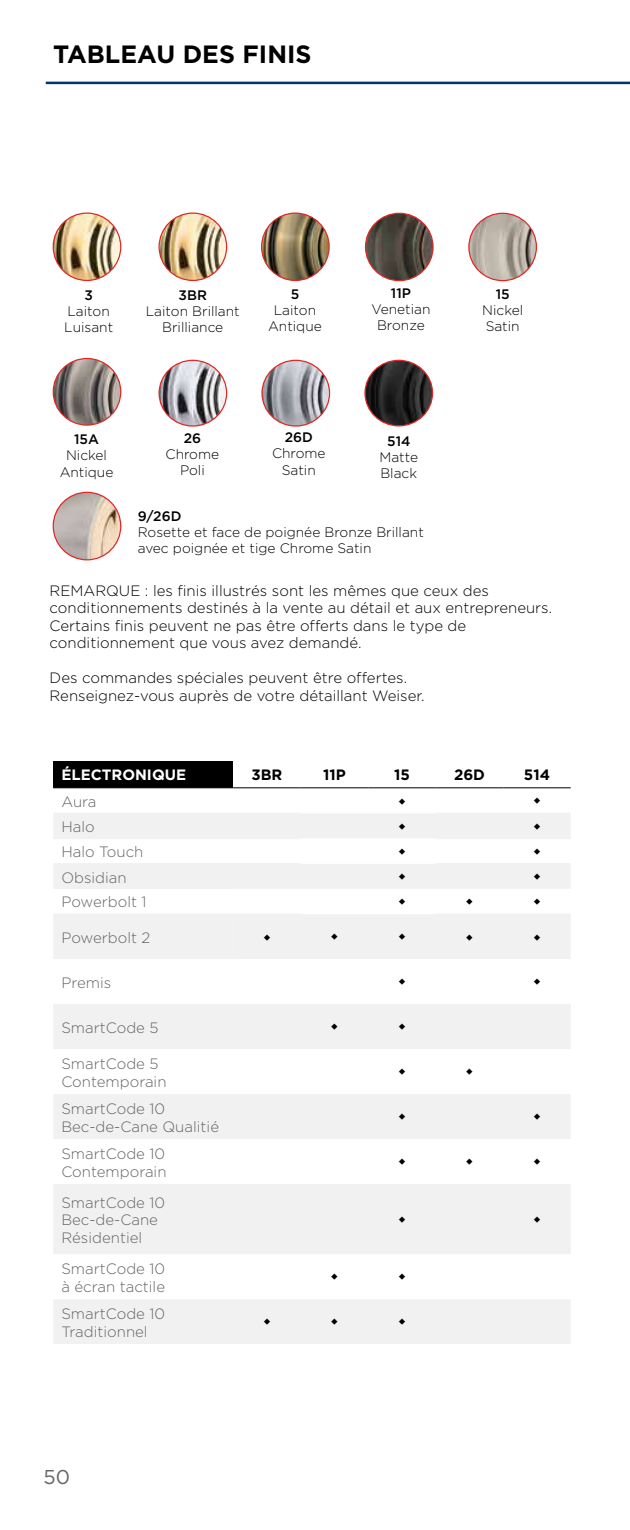
<style>
.page{position:relative;width:630px;height:1530px;background:#fff}
.page>*{position:absolute;margin:0;border:0;box-sizing:border-box;transform-origin:0 0}
.t1{font:700 25px "Gotham";color:#000}
.t2{font:20px "Gotham";color:#636466}
.t3{font:300 15px/17.5px "Gotham";color:#000}
.t4{font:300 15px/25.2px "Gotham";color:#636466}
.t5{font:700 15px "Gotham";color:#000}
.t6{font:700 15px "Gotham";color:#fff}
.t7{font:300 13.75px/16.2px "Gotham";color:#000;text-align:center}
.t8{font:500 13.75px "Gotham";color:#000}
</style>
<div class="page">
<img style="left:53px;top:213px;width:68px;height:67px;border-radius:33px">
<div style="left:53px;top:213px;width:68px;height:68px;border:1px solid #e02826;border-radius:50%"></div>
<img style="left:366px;top:213px;width:67px;height:68px;border-radius:33px">
<div style="left:365px;top:213px;width:69px;height:68px;border:1px solid #e02826;border-radius:50%"></div>
<img style="left:262px;top:360px;width:68px;height:66px">
<div style="left:261px;top:360px;width:69px;height:67px;border:1px solid #e02826;border-radius:50%"></div>
<img style="left:159px;top:213px;width:68px;height:67px;border-radius:33px">
<div style="left:158px;top:213px;width:69px;height:68px;border:1px solid #e02826;border-radius:50%"></div>
<img style="left:469px;top:213px;width:67px;height:68px;border-radius:33px">
<div style="left:468px;top:213px;width:69px;height:68px;border:1px solid #e02826;border-radius:50%"></div>
<img style="left:366px;top:360px;width:67px;height:66px">
<div style="left:364px;top:360px;width:69px;height:66px;border:1px solid #e02826;border-radius:50%"></div>
<img style="left:262px;top:213px;width:67px;height:67px;border-radius:33px">
<div style="left:261px;top:213px;width:69px;height:68px;border:1px solid #e02826;border-radius:50%"></div>
<img style="left:159px;top:360px;width:68px;height:66px">
<div style="left:158px;top:360px;width:69px;height:67px;border:1px solid #e02826;border-radius:50%"></div>
<img style="left:53px;top:492px;width:68px;height:68px;border-radius:34px">
<div style="left:53px;top:492px;width:68px;height:68px;border:1px solid #e02826;border-radius:50%"></div>
<img style="left:53px;top:359px;width:68px;height:66px;border-radius:34px">
<div style="left:53px;top:358px;width:68px;height:68px;border:1px solid #e02826;border-radius:50%"></div>
<hr style="left:46px;top:82px;width:584px;height:2px;background:#003764">
<div style="left:53px;top:761px;width:180px;height:27px;background:#000"></div>
<svg style="left:53px;top:788px;width:518px;height:1px"></svg>
<div style="left:53px;top:813px;width:518px;height:25px;background:#f1f1f2"></div>
<svg style="left:53px;top:864px;width:518px;height:480px;fill:#f4f4f5"></svg>
<svg style="left:53px;top:914px;width:518px;height:340px;fill:#f1f1f2"></svg>
<hr style="left:233px;top:787px;width:68px;height:1px;background:#000">
<hr style="left:301px;top:787px;width:67px;height:1px;background:#000">
<hr style="left:368px;top:787px;width:68px;height:1px;background:#000">
<hr style="left:436px;top:787px;width:67px;height:1px;background:#000">
<hr style="left:503px;top:787px;width:68px;height:1px;background:#000">
<hr style="left:53px;top:813px;width:180px;height:1px;background:#f1f1f2">
<hr style="left:233px;top:813px;width:68px;height:1px;background:#f1f1f2">
<hr style="left:436px;top:813px;width:67px;height:1px;background:#f1f1f2">
<hr style="left:503px;top:813px;width:68px;height:1px;background:#f1f1f2">
<hr style="left:53px;top:838px;width:180px;height:1px;background:#f1f1f2">
<hr style="left:233px;top:838px;width:68px;height:1px;background:#f1f1f2">
<hr style="left:436px;top:838px;width:67px;height:1px;background:#f1f1f2">
<hr style="left:503px;top:838px;width:68px;height:1px;background:#f1f1f2">
<hr style="left:53px;top:863px;width:180px;height:1px;background:#f1f1f2">
<hr style="left:233px;top:863px;width:68px;height:1px;background:#f1f1f2">
<hr style="left:436px;top:863px;width:67px;height:1px;background:#f1f1f2">
<hr style="left:503px;top:863px;width:68px;height:1px;background:#f1f1f2">
<hr style="left:53px;top:913px;width:180px;height:2px;background:#f1f1f2">
<hr style="left:233px;top:913px;width:68px;height:2px;background:#f1f1f2">
<hr style="left:436px;top:913px;width:67px;height:2px;background:#f1f1f2">
<hr style="left:503px;top:913px;width:68px;height:2px;background:#f1f1f2">
<svg style="left:399px;top:823px;width:6px;height:6px"></svg>
<svg style="left:534px;top:823px;width:6px;height:6px"></svg>
<svg style="left:399px;top:873px;width:6px;height:7px"></svg>
<svg style="left:534px;top:874px;width:6px;height:6px"></svg>
<svg style="left:399px;top:899px;width:6px;height:6px"></svg>
<svg style="left:466px;top:898px;width:7px;height:7px"></svg>
<svg style="left:534px;top:898px;width:6px;height:7px"></svg>
<svg style="left:264px;top:934px;width:6px;height:6px"></svg>
<svg style="left:331px;top:934px;width:7px;height:6px"></svg>
<svg style="left:399px;top:934px;width:6px;height:6px"></svg>
<svg style="left:466px;top:934px;width:7px;height:6px"></svg>
<svg style="left:534px;top:934px;width:6px;height:6px"></svg>
<svg style="left:399px;top:979px;width:6px;height:6px"></svg>
<svg style="left:534px;top:979px;width:6px;height:6px"></svg>
<svg style="left:331px;top:1024px;width:7px;height:6px"></svg>
<svg style="left:399px;top:1024px;width:6px;height:6px"></svg>
<svg style="left:399px;top:1069px;width:6px;height:6px"></svg>
<svg style="left:466px;top:1069px;width:7px;height:6px"></svg>
<svg style="left:399px;top:1114px;width:6px;height:6px"></svg>
<svg style="left:534px;top:1114px;width:6px;height:6px"></svg>
<svg style="left:399px;top:1159px;width:6px;height:6px"></svg>
<svg style="left:466px;top:1159px;width:7px;height:6px"></svg>
<svg style="left:534px;top:1159px;width:6px;height:6px"></svg>
<svg style="left:399px;top:1216px;width:6px;height:7px"></svg>
<svg style="left:534px;top:1216px;width:6px;height:7px"></svg>
<svg style="left:331px;top:1274px;width:7px;height:6px"></svg>
<svg style="left:399px;top:1274px;width:6px;height:6px"></svg>
<svg style="left:264px;top:1319px;width:6px;height:6px"></svg>
<svg style="left:331px;top:1319px;width:7px;height:6px"></svg>
<svg style="left:399px;top:1319px;width:6px;height:6px"></svg>
<h1 class="t1" style="left:53px;top:40px;width:260px">TABLEAU DES FINIS</h1>
<p class="t8" style="left:84px;top:287px;width:10px">3</p>
<p class="t7" style="left:64px;top:303px;width:51px;text-align:left">Laiton<br>Luisant</p>
<p class="t8" style="left:179px;top:287px;width:30px">3BR</p>
<p class="t7" style="left:146px;top:303px;width:95px">Laiton Brillant<br>Brilliance</p>
<p class="t8" style="left:291px;top:286px;width:10px">5</p>
<p class="t7" style="left:268px;top:302px;width:55px">Laiton<br>Antique</p>
<p class="t8" style="left:391px;top:285px;width:22px">11P</p>
<p class="t7" style="left:371px;top:301px;width:61px">Venetian<br>Bronze</p>
<p class="t8" style="left:74px;top:431px;width:26px">15A</p>
<p class="t7" style="left:60px;top:447px;width:55px">Nickel<br>Antique</p>
<p class="t8" style="left:184px;top:430px;width:19px">26</p>
<p class="t7" style="left:166px;top:446px;width:55px">Chrome<br>Poli</p>
<p class="t8" style="left:285px;top:430px;width:30px">26D</p>
<p class="t7" style="left:272px;top:445px;width:55px">Chrome<br>Satin</p>
<p class="t8" style="left:387px;top:433px;width:25px">514</p>
<p class="t7" style="left:379px;top:449px;width:40px;text-align:left">Matte<br>Black</p>
<p class="t8" style="left:138px;top:508px;width:45px">9/26D</p>
<p class="t7" style="left:138px;top:524px;width:288px;text-align:left">Rosette et face de poignée Bronze Brillant avec poignée et tige Chrome Satin</p>
<p class="t8" style="left:496px;top:286px;width:15px">15</p>
<p class="t7" style="left:482px;top:302px;width:42px;text-align:left">Nickel<br>Satin</p>
<p class="t3" style="left:50px;top:581px;width:504px">REMARQUE : les finis illustrés sont les mêmes que ceux des conditionnements destinés à la vente au détail et aux entrepreneurs.<br>Certains finis peuvent ne pas être offerts dans le type de conditionnement que vous avez demandé.</p>
<p class="t3" style="left:50px;top:669px;width:376px">Des commandes spéciales peuvent être offertes.<br>Renseignez-vous auprès de votre détaillant Weiser.</p>
<p class="t6" style="left:61px;top:766px;width:126px">ÉLECTRONIQUE</p>
<p class="t5" style="left:252px;top:766px;width:32px">3BR</p>
<p class="t5" style="left:323px;top:766px;width:24px">11P</p>
<p class="t5" style="left:394px;top:766px;width:17px">15</p>
<p class="t5" style="left:454px;top:766px;width:33px">26D</p>
<p class="t5" style="left:524px;top:766px;width:28px">514</p>
<p class="t4" style="left:61px;top:789px;width:87px">Aura<br>Halo<br>Halo Touch<br>Obsidian<br>Powerbolt 1</p>
<p class="t4" style="left:61px;top:925px;width:91px">Powerbolt 2</p>
<p class="t4" style="left:61px;top:970px;width:51px">Premis</p>
<p class="t4" style="left:61px;top:1015px;width:99px">SmartCode 5</p>
<p class="t4" style="left:61px;top:1054px;width:107px;line-height:18px">SmartCode 5<br>Contemporain</p>
<p class="t4" style="left:61px;top:1100px;width:159px;line-height:17.5px">SmartCode 10<br>Bec-de-Cane Qualitié</p>
<p class="t4" style="left:61px;top:1145px;width:107px;line-height:17.5px">SmartCode 10<br>Contemporain</p>
<p class="t4" style="left:61px;top:1194px;width:105px;line-height:17.5px">SmartCode 10<br>Bec-de-Cane<br>Résidentiel</p>
<p class="t4" style="left:61px;top:1259px;width:105px;line-height:18px">SmartCode 10 à écran tactile</p>
<p class="t4" style="left:61px;top:1304px;width:105px;line-height:18px">SmartCode 10<br>Traditionnel</p>
<h2 class="t2" style="left:44px;top:1466px;width:28px">50</h2>
</div>
